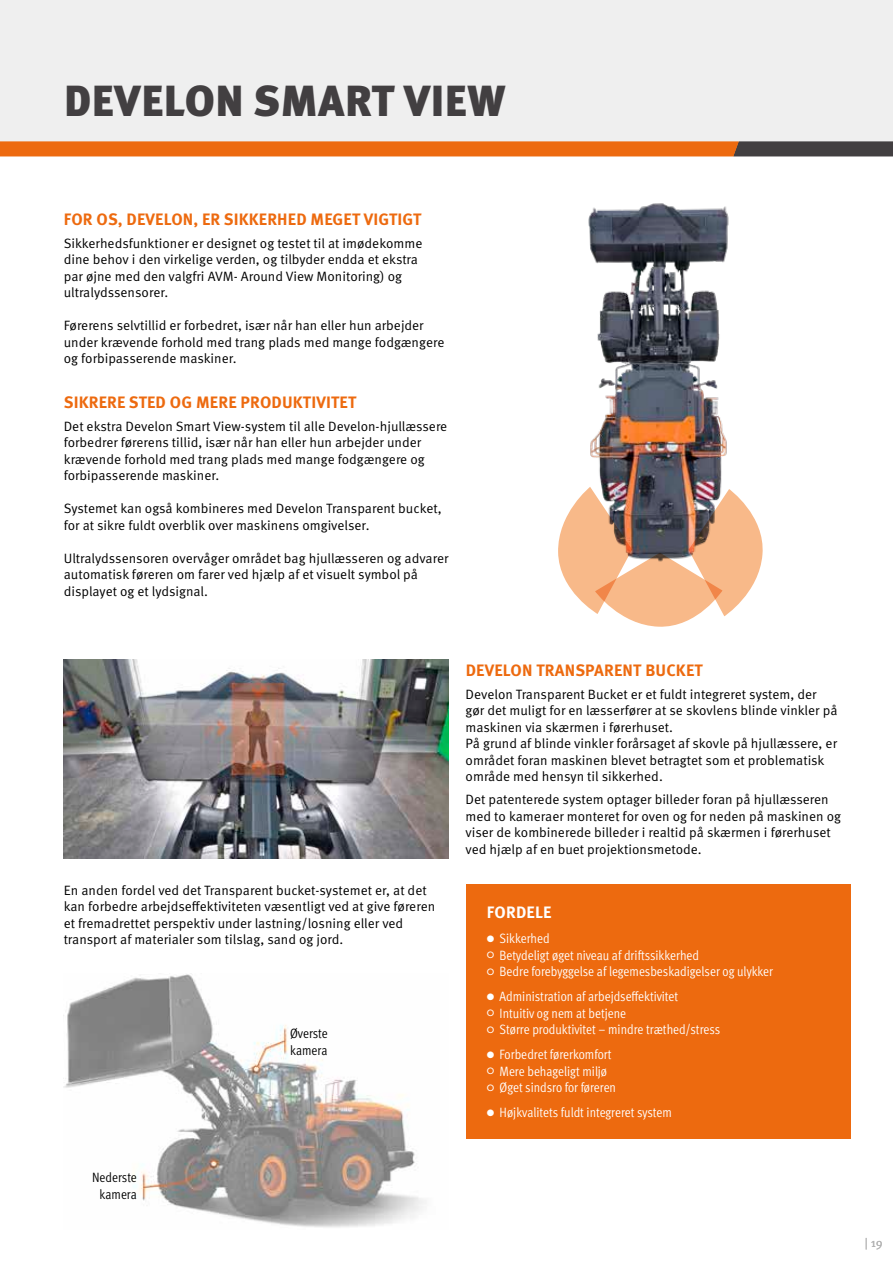
<style>
.page{position:relative;width:893px;height:1263px;background:#fff}
.page>*{position:absolute;margin:0;border:0;box-sizing:border-box;transform-origin:0 0}
.t1{font:900 43.5px "Meta Pro";letter-spacing:.01em;color:#423f41}
.t2{font:700 16.5px "Meta Pro";letter-spacing:.01em;color:#ed6a0f}
.t3{font:700 16.5px "Meta Pro";letter-spacing:.01em;color:#fff}
.t4{font:13.5px/16.5px "Meta Pro Norm";color:#000}
.t5{font:13.5px "Meta Pro Cond Norm";color:#fff}
.t6{font:13.5px/16.5px "Meta Pro Cond Norm";letter-spacing:-.005em;color:#000}
.t7{font:12px "Meta Pro Norm";color:#b2b2b2}
.s1{font-family:"Meta Pro Norm";font-size:9px}
</style>
<div class="page">
<div style="left:0;top:0;width:893px;height:141px;background:#efefef"></div>
<svg style="left:0;top:141px;width:893px;height:15px;background:#cf661d"></svg>
<img style="left:588px;top:203px;width:141px;height:284px">
<svg style="left:558px;top:487px;width:205px;height:140px"></svg>
<img style="left:64px;top:659px;width:385px;height:199px">
<img style="left:64px;top:974px;width:362px;height:254px">
<div style="left:466px;top:884px;width:384px;height:254px;background:#ed6a0f"></div>
<h1 class="t1" style="left:64px;top:67px;width:443px">DEVELON SMART VIEW</h1>
<p class="t2" style="left:64px;top:206px;width:359px">FOR OS, DEVELON, ER SIKKERHED MEGET VIGTIGT</p>
<p class="t4" style="left:64px;top:234px;width:360px">Sikkerhedsfunktioner er designet og testet til at imødekomme dine behov i den virkelige verden, og tilbyder endda et ekstra par øjne med den valgfri AVM- Around View Monitoring) og ultralydssensorer.</p>
<p class="t4" style="left:64px;top:317px;width:382px">Førerens selvtillid er forbedret, især når han eller hun arbejder under krævende forhold med trang plads med mange fodgængere og forbipasserende maskiner.</p>
<p class="t2" style="left:64px;top:389px;width:294px">SIKRERE STED OG MERE PRODUKTIVITET</p>
<p class="t4" style="left:64px;top:417px;width:385px">Det ekstra Develon Smart View-system til alle Develon-hjullæssere forbedrer førerens tillid, især når han eller hun arbejder under krævende forhold med trang plads med mange fodgængere og forbipasserende maskiner.</p>
<p class="t4" style="left:64px;top:499px;width:379px">Systemet kan også kombineres med Develon Transparent bucket, for at sikre fuldt overblik over maskinens omgivelser.</p>
<p class="t4" style="left:64px;top:549px;width:386px">Ultralydssensoren overvåger området bag hjullæsseren og advarer automatisk føreren om farer ved hjælp af et visuelt symbol på displayet og et lydsignal.</p>
<p class="t4" style="left:64px;top:881px;width:373px">En anden fordel ved det Transparent bucket-systemet er, at det kan forbedre arbejdseffektiviteten væsentligt ved at give føreren et fremadrettet perspektiv under lastning/losning eller ved transport af materialer som tilslag, sand og jord.</p>
<p class="t6" style="left:92px;top:1168px;width:46px;text-align:center">Nederste kamera</p>
<p class="t6" style="left:290px;top:1024px;width:39px">Øverste kamera</p>
<p class="t2" style="left:466px;top:657px;width:239px">DEVELON TRANSPARENT BUCKET</p>
<p class="t4" style="left:466px;top:685px;width:373px">Develon Transparent Bucket er et fuldt integreret system, der gør det muligt for en læsserfører at se skovlens blinde vinkler på maskinen via skærmen i førerhuset.<br>På grund af blinde vinkler forårsaget af skovle på hjullæssere, er området foran maskinen blevet betragtet som et problematisk område med hensyn til sikkerhed.</p>
<p class="t4" style="left:466px;top:790px;width:377px">Det patenterede system optager billeder foran på hjullæsseren med to kameraer monteret for oven og for neden på maskinen og viser de kombinerede billeder i realtid på skærmen i førerhuset ved hjælp af en buet projektionsmetode.</p>
<p class="t3" style="left:487px;top:899px;width:66px">FORDELE</p>
<p class="t5" style="left:487px;top:929px;width:64px"><span class="s1">●</span> Sikkerhed</p>
<p class="t5" style="left:487px;top:945px;width:214px"><span class="s1">○</span> Betydeligt øget niveau af driftssikkerhed</p>
<p class="t5" style="left:487px;top:962px;width:288px"><span class="s1">○</span> Bedre forebyggelse af legemesbeskadigelser og ulykker</p>
<p class="t5" style="left:487px;top:987px;width:193px"><span class="s1">●</span> Administration af arbejdseffektivitet</p>
<p class="t5" style="left:487px;top:1003px;width:141px"><span class="s1">○</span> Intuitiv og nem at betjene</p>
<p class="t5" style="left:487px;top:1020px;width:235px"><span class="s1">○</span> Større produktivitet – mindre træthed/stress</p>
<p class="t5" style="left:487px;top:1045px;width:126px"><span class="s1">●</span> Forbedret førerkomfort</p>
<p class="t5" style="left:487px;top:1061px;width:122px"><span class="s1">○</span> Mere behageligt miljø</p>
<p class="t5" style="left:487px;top:1078px;width:131px"><span class="s1">○</span> Øget sindsro for føreren</p>
<p class="t5" style="left:487px;top:1103px;width:187px"><span class="s1">●</span> Højkvalitets fuldt integreret system</p>
<p class="t7" style="left:865px;top:1233px;width:19px">| 19</p>
</div>
